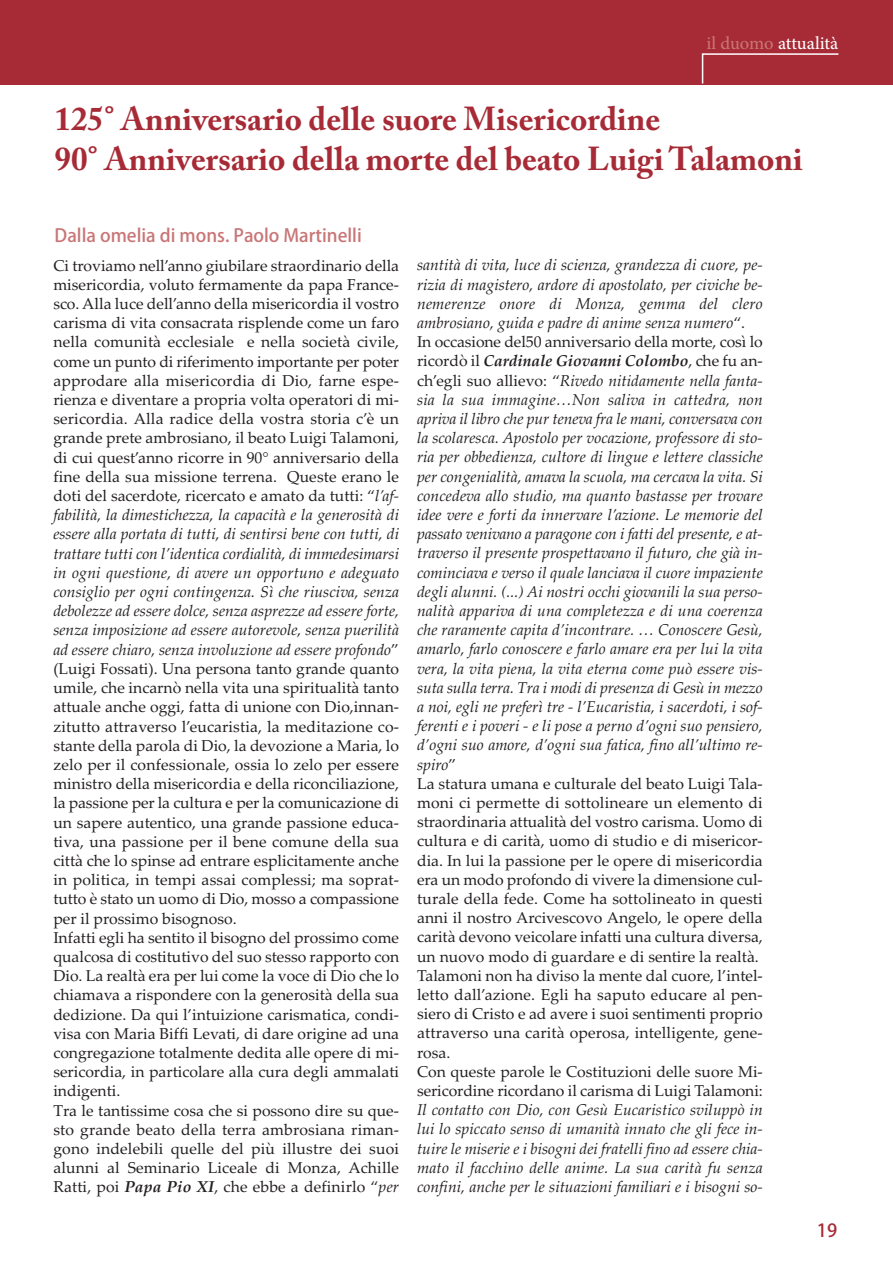
<style>
.page{position:relative;width:893px;height:1264px;background:#fff}
.page>*{position:absolute;margin:0;border:0;box-sizing:border-box;transform-origin:0 0}
.t1{font:700 33px/39.6px "Adobe Caslon Pro";color:#a72b36}
.t2{font:18px "Adobe Heiti Std";color:#c97677}
.t3{font:18px "Adobe Hebrew";letter-spacing:-.005em;color:#fff}
.t4{font:18px "Adobe Heiti Std";color:#a72b36}
.t5{font:italic 15.75px/19.2px "Palatino Linotype";color:#231f20}
.t6{font:15.75px/19.2px "Palatino Linotype";color:#231f20}
.s1{color:#c97677}
.s2{font-style:italic}
.s3{font-weight:700;font-style:italic}
.s4{font-style:normal}
.s5{font-weight:700}
</style>
<div class="page">
<div style="left:0;top:0;width:893px;height:85px;background:#a72b36"></div>
<p class="t3" style="left:706px;top:36px;width:133px"><span class="s1">il duomo</span> attualità</p>
<h1 class="t1" style="left:55px;top:102px;width:750px">125° Anniversario delle suore Misericordine<br>90° Anniversario della morte del beato Luigi Talamoni</h1>
<p class="t2" style="left:55px;top:224px;width:309px">Dalla omelia di mons. Paolo Martinelli</p>
<p class="t6" style="left:53px;top:256px;width:347px">Ci troviamo nell’anno giubilare straordinario della misericordia, voluto fermamente da papa France&shy;sco. Alla luce dell’anno della misericordia il vostro carisma di vita consacrata risplende come un faro nella comunità ecclesiale e nella società civile, come un punto di riferimento importante per poter approdare alla misericordia di Dio, farne espe&shy;rienza e diventare a propria volta operatori di mi&shy;sericordia. Alla radice della vostra storia c’è un grande prete ambrosiano, il beato Luigi Talamoni, di cui quest’anno ricorre in 90° anniversario della fine della sua missione terrena. Queste erano le doti del sacerdote, ricercato e amato da tutti: “<span class="s2">l’af&shy;fabilità, la dimestichezza, la capacità e la generosità di essere alla portata di tutti, di sentirsi bene con tutti, di trattare tutti con l’identica cordialità, di immedesimarsi in ogni questione, di avere un opportuno e adeguato consiglio per ogni contingenza. Sì che riusciva, senza debolezze ad essere dolce, senza asprezze ad essere forte, senza imposizione ad essere autorevole, senza puerilità ad essere chiaro, senza involuzione ad essere profondo</span>” (Luigi Fossati). Una persona tanto grande quanto umile, che incarnò nella vita una spiritualità tanto attuale anche oggi, fatta di unione con Dio,innan&shy;zitutto attraverso l’eucaristia, la meditazione co&shy;stante della parola di Dio, la devozione a Maria, lo zelo per il confessionale, ossia lo zelo per essere ministro della misericordia e della riconciliazione, la passione per la cultura e per la comunicazione di un sapere autentico, una grande passione educa&shy;tiva, una passione per il bene comune della sua città che lo spinse ad entrare esplicitamente anche in politica, in tempi assai complessi; ma soprat&shy;tutto è stato un uomo di Dio, mosso a compassione per il prossimo bisognoso.<br>Infatti egli ha sentito il bisogno del prossimo come qualcosa di costitutivo del suo stesso rapporto con Dio. La realtà era per lui come la voce di Dio che lo chiamava a rispondere con la generosità della sua dedizione. Da qui l’intuizione carismatica, condi&shy;visa con Maria Biffi Levati, di dare origine ad una congregazione totalmente dedita alle opere di mi&shy;sericordia, in particolare alla cura degli ammalati indigenti.<br>Tra le tantissime cosa che si possono dire su que&shy;sto grande beato della terra ambrosiana riman&shy;gono indelebili quelle del più illustre dei suoi alunni al Seminario Liceale di Monza, Achille Ratti, poi <span class="s3">Papa Pio XI</span>, che ebbe a definirlo “<span class="s2">per</span></p>
<p class="t5" style="left:417px;top:255px;width:347px">santità di vita, luce di scienza, grandezza di cuore, pe&shy;rizia di magistero, ardore di apostolato, per civiche be&shy;nemerenze onore di Monza, gemma del clero ambrosiano, guida e padre di anime senza numero<span class="s4">“.<br>In occasione del50 anniversario della morte, così lo ricordò il</span> <span class="s5">Cardinale Giovanni Colombo</span><span class="s4">, che fu an&shy;ch’egli suo allievo: “</span>Rivedo nitidamente nella fanta&shy;sia la sua immagine…Non saliva in cattedra, non apriva il libro che pur teneva fra le mani, conversava con la scolaresca. Apostolo per vocazione, professore di sto&shy;ria per obbedienza, cultore di lingue e lettere classiche per congenialità, amava la scuola, ma cercava la vita. Si concedeva allo studio, ma quanto bastasse per trovare idee vere e forti da innervare l’azione. Le memorie del passato venivano a paragone con i fatti del presente, e at&shy;traverso il presente prospettavano il futuro, che già in&shy;cominciava e verso il quale lanciava il cuore impaziente degli alunni. (...) Ai nostri occhi giovanili la sua perso&shy;nalità appariva di una completezza e di una coerenza che raramente capita d’incontrare. … Conoscere Gesù, amarlo, farlo conoscere e farlo amare era per lui la vita vera, la vita piena, la vita eterna come può essere vis&shy;suta sulla terra. Tra i modi di presenza di Gesù in mezzo a noi, egli ne preferì tre - l’Eucaristia, i sacerdoti, i sof&shy;ferenti e i poveri - e li pose a perno d’ogni suo pensiero, d’ogni suo amore, d’ogni sua fatica, fino all’ultimo re&shy;spiro<span class="s4">”<br>La statura umana e culturale del beato Luigi Tala&shy;moni ci permette di sottolineare un elemento di straordinaria attualità del vostro carisma. Uomo di cultura e di carità, uomo di studio e di misericor&shy;dia. In lui la passione per le opere di misericordia era un modo profondo di vivere la dimensione cul&shy;turale della fede. Come ha sottolineato in questi anni il nostro Arcivescovo Angelo, le opere della carità devono veicolare infatti una cultura diversa, un nuovo modo di guardare e di sentire la realtà.<br>Talamoni non ha diviso la mente dal cuore, l’intel&shy;letto dall’azione. Egli ha saputo educare al pen&shy;siero di Cristo e ad avere i suoi sentimenti proprio attraverso una carità operosa, intelligente, gene&shy;rosa.<br>Con queste parole le Costituzioni delle suore Mi&shy;sericordine ricordano il carisma di Luigi Talamoni:</span></p>
<p class="t5" style="left:417px;top:1100px;width:347px;text-align:justify">Il contatto con Dio, con Gesù Eucaristico sviluppò in lui lo spiccato senso di umanità innato che gli fece in&shy;tuire le miserie e i bisogni dei fratelli fino ad essere chia&shy;mato il facchino delle anime. La sua carità fu senza confini, anche per le situazioni familiari e i bisogni so-</p>
<p class="t4" style="left:817px;top:1219px;width:22px">19</p>
</div>
